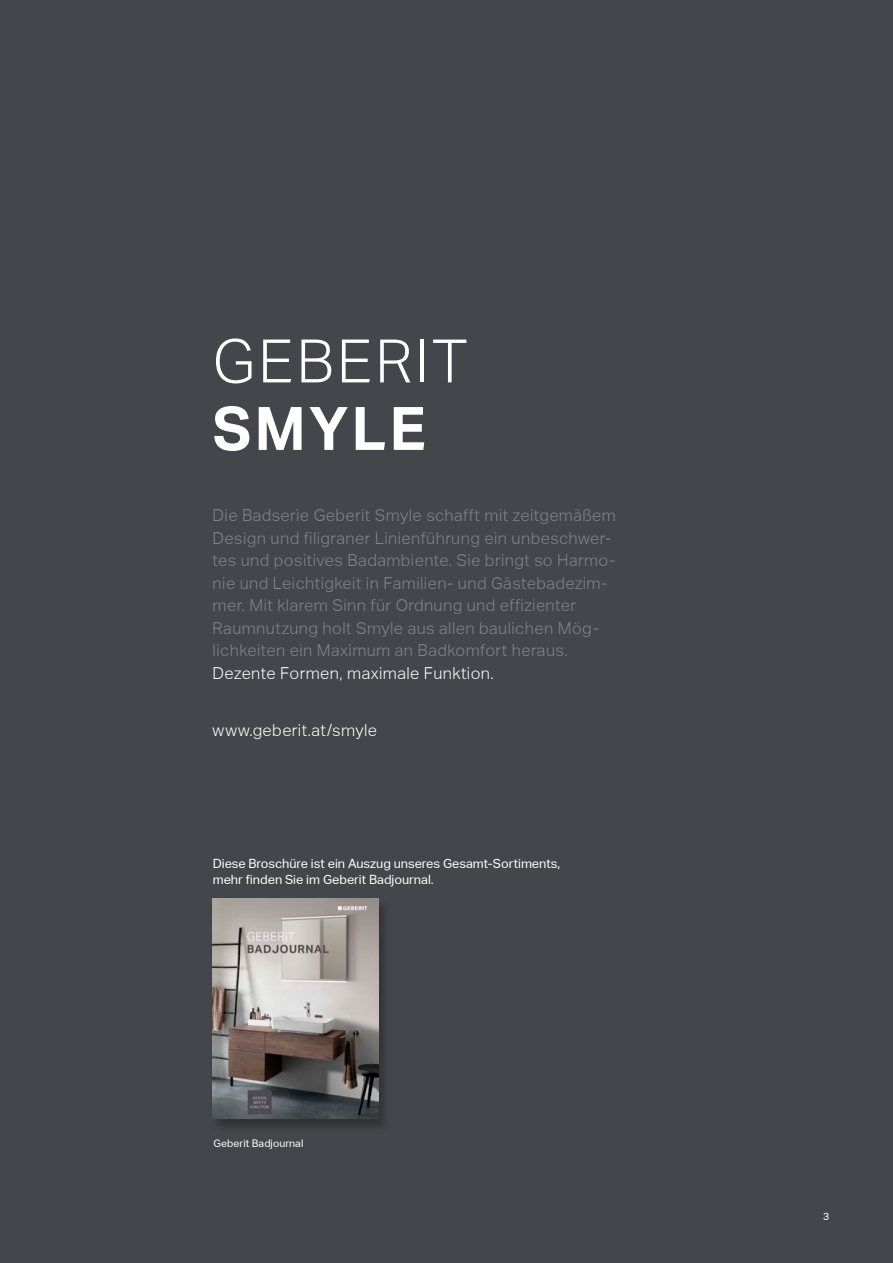
<style>
.page{position:relative;width:893px;height:1263px;background:#43464a}
.page>*{position:absolute;margin:0;border:0;box-sizing:border-box;transform-origin:0 0}
.Header_40_45_light_a{font:300 60px "Aktiv Grotesk Geberit";letter-spacing:.05em;color:#fff}
.Header_40_45_bold_al{font:700 60px "Aktiv Grotesk Geberit";letter-spacing:.05em;color:#fff}
.Display_text_11_15_l{font:300 16.5px/22.5px "Aktiv Grotesk Geberit";letter-spacing:.025em;color:#82848c}
.Display_text_11_15_l-2{font:300 16.5px "Aktiv Grotesk Geberit";letter-spacing:.025em;color:#fff}
.Body_copy_8_5_11_reg{font:12.75px/16.5px "Aktiv Grotesk Geberit";color:#fff}
.Caption_Picture_7_9{font:10.5px "Aktiv Grotesk Geberit";letter-spacing:.005em;color:#fff}
.s1{color:#fff}
</style>
<div class="page">
<div style="left:209px;top:897px;width:182px;height:236px;background:#231f20;opacity:.52"></div>
<img style="left:213px;top:898px;width:165px;height:220px">
<p class="Header_40_45_light_a" style="left:213px;top:327px;width:256px">GEBERIT</p>
<p class="Header_40_45_bold_al" style="left:213px;top:394px;width:215px">SMYLE</p>
<p class="Display_text_11_15_l" style="left:213px;top:504px;width:405px">Die Badserie Geberit Smyle schafft mit zeitgemäßem Design und filigraner Linienführung ein unbeschwer&shy;tes und positives Badambiente. Sie bringt so Harmo&shy;nie und Leichtigkeit in Familien- und Gästebadezim&shy;mer. Mit klarem Sinn für Ordnung und effizienter Raumnutzung holt Smyle aus allen baulichen Mög&shy;lichkeiten ein Maximum an Badkomfort heraus.<br><span class="s1">Dezente Formen, maximale Funktion.</span></p>
<p class="Display_text_11_15_l-2" style="left:213px;top:720px;width:166px">www.geberit.at/smyle</p>
<p class="Body_copy_8_5_11_reg" style="left:213px;top:855px;width:349px">Diese Broschüre ist ein Auszug unseres Gesamt-Sortiments, mehr finden Sie im Geberit Badjournal.</p>
<p class="Caption_Picture_7_9" style="left:214px;top:1137px;width:91px">Geberit Badjournal</p>
<p class="Caption_Picture_7_9" style="left:823px;top:1211px;width:8px">3</p>
</div>
